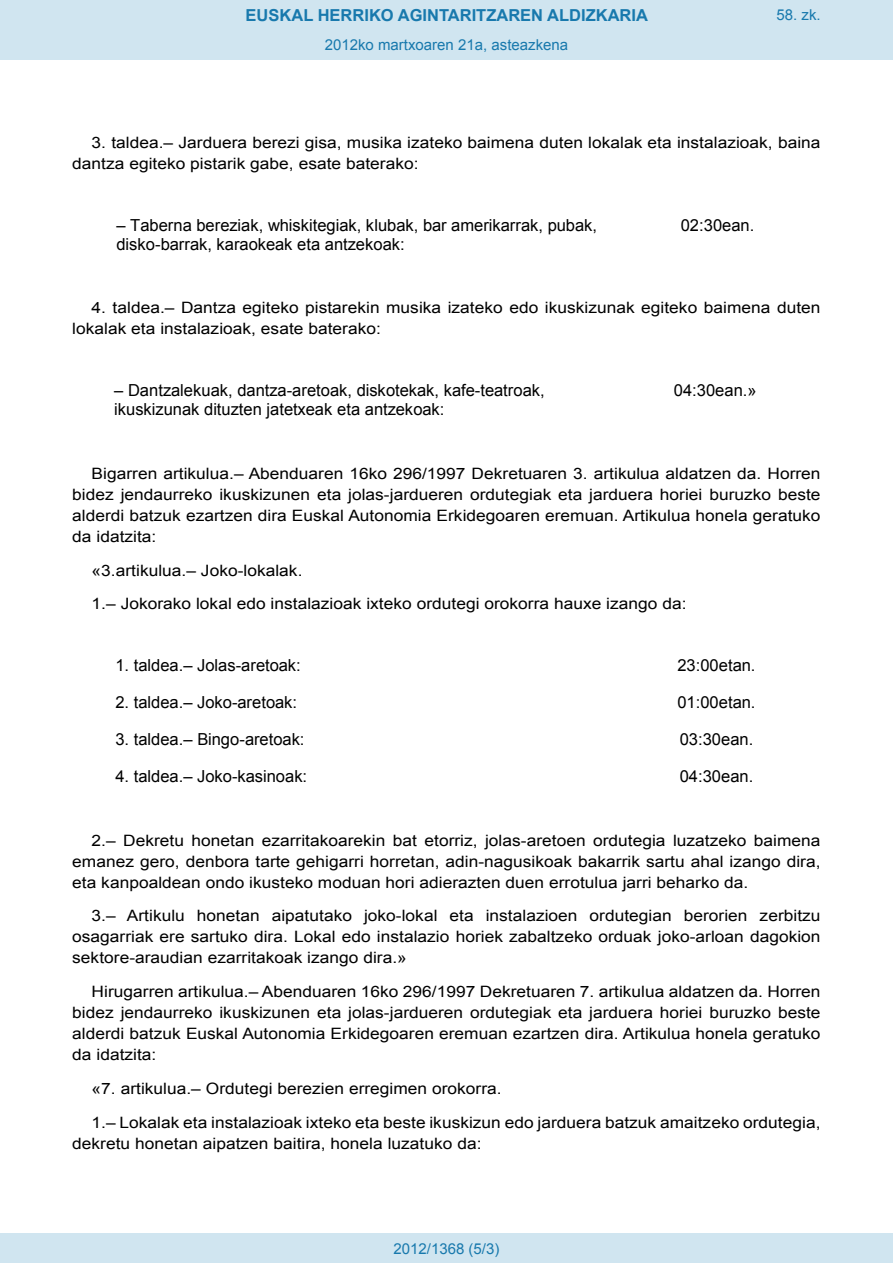
<style>
.page{position:relative;width:893px;height:1263px;background:#fff}
.page>*{position:absolute;margin:0;border:0;box-sizing:border-box;transform-origin:0 0}
.t1{font:16.5px/18.9px "Arial";color:#000}
.t2{font:700 16.5px "Arial";color:#1879ad}
.BOPVDetalle{font:15.6px/21px "Arial";color:#000;text-align:justify;scale:1.11 1}
.Paginacion_Centro{font:15px "Arial";color:#1879ad}
</style>
<div class="page">
<div style="left:0;top:0;width:893px;height:60px;background:#d0e5f0"></div>
<div style="left:0;top:1233px;width:893px;height:30px;background:#d0e5f0"></div>
<p class="t2" style="left:246px;top:4px;width:404px">EUSKAL HERRIKO AGINTARITZAREN ALDIZKARIA</p>
<p class="Paginacion_Centro" style="left:325px;top:35px;width:245px">2012ko martxoaren 21a, asteazkena</p>
<p class="Paginacion_Centro" style="left:776px;top:5px;width:46px">58. zk.</p>
<p class="BOPVDetalle" style="left:72px;top:132px;width:676px;text-indent:19px">3. taldea.– Jarduera berezi gisa, musika izateko baimena duten lokalak eta instalazioak, baina dantza egiteko pistarik gabe, esate baterako:</p>
<p class="t1" style="left:116px;top:216px;width:482px">– Taberna bereziak, whiskitegiak, klubak, bar amerikarrak, pubak, disko-barrak, karaokeak eta antzekoak:</p>
<p class="t1" style="left:681px;top:216px;width:75px">02:30ean.</p>
<p class="BOPVDetalle" style="left:72px;top:298px;width:676px;text-indent:19px">4. taldea.– Dantza egiteko pistarekin musika izateko edo ikuskizunak egiteko baimena duten lokalak eta instalazioak, esate baterako:</p>
<p class="t1" style="left:114px;top:381px;width:432px">– Dantzalekuak, dantza-aretoak, diskotekak, kafe-teatroak, ikuskizunak dituzten jatetxeak eta antzekoak:</p>
<p class="t1" style="left:674px;top:381px;width:84px">04:30ean.»</p>
<p class="BOPVDetalle" style="left:72px;top:463px;width:676px;text-indent:19px">Bigarren artikulua.– Abenduaren 16ko 296/1997 Dekretuaren 3. artikulua aldatzen da. Horren bidez jendaurreko ikuskizunen eta jolas-jardueren ordutegiak eta jarduera horiei buruzko beste alderdi batzuk ezartzen dira Euskal Autonomia Erkidegoaren eremuan. Artikulua honela geratuko da idatzita:</p>
<p class="BOPVDetalle" style="left:92px;top:560px;width:191px">«3.artikulua.– Joko-lokalak.</p>
<p class="BOPVDetalle" style="left:92px;top:593px;width:537px">1.– Jokorako lokal edo instalazioak ixteko ordutegi orokorra hauxe izango da:</p>
<p class="t1" style="left:115px;top:656px;width:187px">1. taldea.– Jolas-aretoak:</p>
<p class="t1" style="left:677px;top:656px;width:80px">23:00etan.</p>
<p class="t1" style="left:115px;top:693px;width:183px">2. taldea.– Joko-aretoak:</p>
<p class="t1" style="left:677px;top:693px;width:80px">01:00etan.</p>
<p class="t1" style="left:115px;top:730px;width:191px">3. taldea.– Bingo-aretoak:</p>
<p class="t1" style="left:680px;top:730px;width:75px">03:30ean.</p>
<p class="t1" style="left:115px;top:767px;width:193px">4. taldea.– Joko-kasinoak:</p>
<p class="t1" style="left:680px;top:767px;width:75px">04:30ean.</p>
<p class="BOPVDetalle" style="left:72px;top:830px;width:676px;text-indent:19px">2.– Dekretu honetan ezarritakoarekin bat etorriz, jolas-aretoen ordutegia luzatzeko baimena emanez gero, denbora tarte gehigarri horretan, adin-nagusikoak bakarrik sartu ahal izango dira, eta kanpoaldean ondo ikusteko moduan hori adierazten duen errotulua jarri beharko da.</p>
<p class="BOPVDetalle" style="left:72px;top:905px;width:676px;text-indent:19px">3.– Artikulu honetan aipatutako joko-lokal eta instalazioen ordutegian berorien zerbitzu osagarriak ere sartuko dira. Lokal edo instalazio horiek zabaltzeko orduak joko-arloan dagokion sektore-araudian ezarritakoak izango dira.»</p>
<p class="BOPVDetalle" style="left:72px;top:981px;width:676px;text-indent:19px">Hirugarren artikulua.– Abenduaren 16ko 296/1997 Dekretuaren 7. artikulua aldatzen da. Horren bidez jendaurreko ikuskizunen eta jolas-jardueren ordutegiak eta jarduera horiei buruzko beste alderdi batzuk Euskal Autonomia Erkidegoaren eremuan ezartzen dira. Artikulua honela geratuko da idatzita:</p>
<p class="BOPVDetalle" style="left:92px;top:1078px;width:371px">«7. artikulua.– Ordutegi berezien erregimen orokorra.</p>
<p class="BOPVDetalle" style="left:72px;top:1112px;width:676px;text-indent:19px">1.– Lokalak eta instalazioak ixteko eta beste ikuskizun edo jarduera batzuk amaitzeko ordutegia, dekretu honetan aipatzen baitira, honela luzatuko da:</p>
<p class="Paginacion_Centro" style="left:393px;top:1238px;width:107px">2012/1368 (5/3)</p>
</div>
